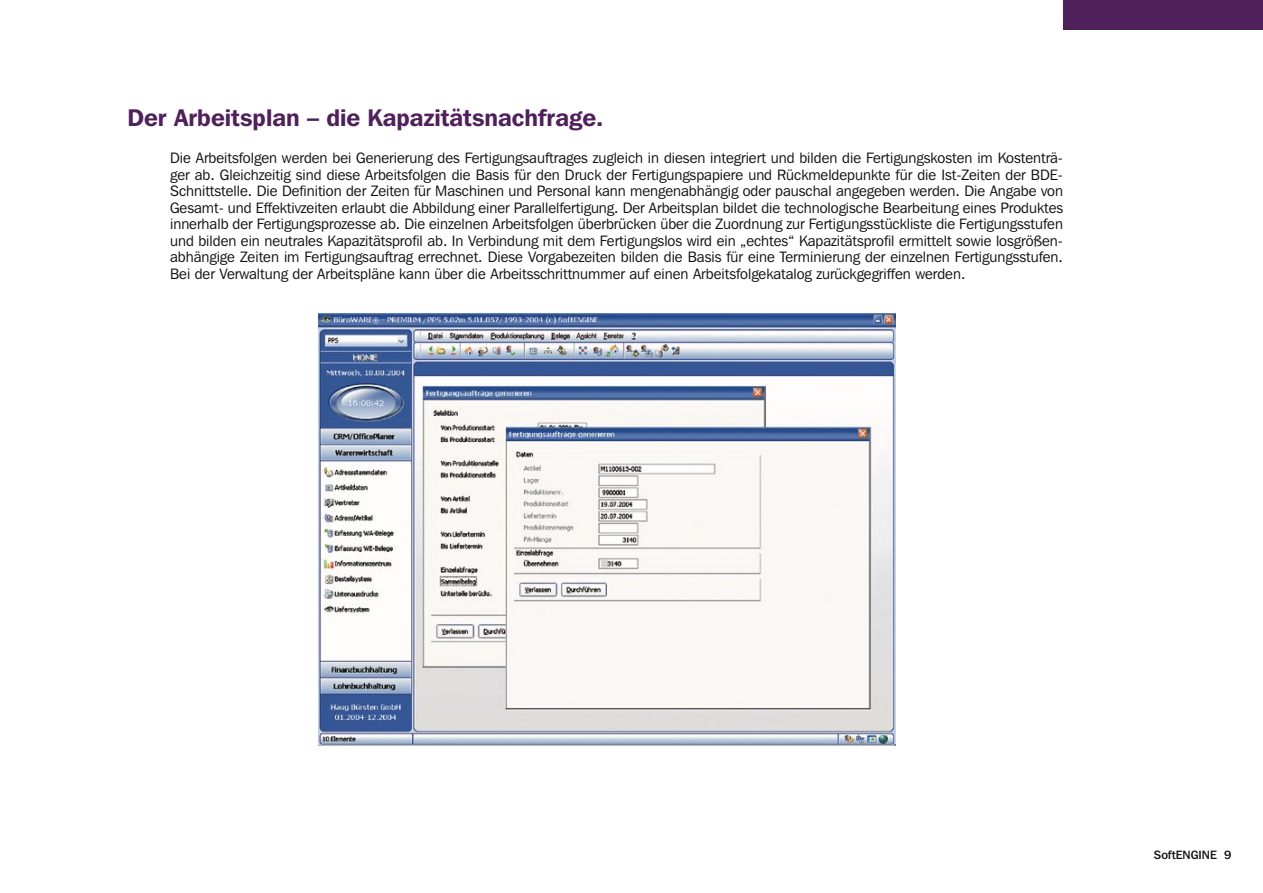
<style>
.page{position:relative;width:1263px;height:893px;background:#fff}
.page>*{position:absolute;margin:0;border:0;box-sizing:border-box;transform-origin:0 0}
.t1{font:600 24px "Franklin Gothic IT Cby BT";color:#4f215b}
.t2{font:15px/16.5px "Franklin Gothic IT Cby BT";color:#100f0e;text-align:justify}
.t3{font:500 12px "Franklin Gothic IT Cby BT";color:#100f0e}
</style>
<div class="page">
<img style="left:319px;top:313px;width:576px;height:432px">
<div style="left:1063px;top:0;width:200px;height:30px;background:#4f215b"></div>
<h1 class="t1" style="left:128px;top:102px;width:477px">Der Arbeitsplan – die Kapazitätsnachfrage.</h1>
<p class="t2" style="left:170px;top:150px;width:894px">Die Arbeitsfolgen werden bei Generierung des Fertigungsauftrages zugleich in diesen integriert und bilden die Fertigungskosten im Kostenträ&shy;ger ab. Gleichzeitig sind diese Arbeitsfolgen die Basis für den Druck der Fertigungspapiere und Rückmeldepunkte für die Ist-Zeiten der BDE-Schnittstelle. Die Definition der Zeiten für Maschinen und Personal kann mengenabhängig oder pauschal angegeben werden. Die Angabe von Gesamt- und Effektivzeiten erlaubt die Abbildung einer Parallelfertigung. Der Arbeitsplan bildet die technologische Bearbeitung eines Produktes innerhalb der Fertigungsprozesse ab. Die einzelnen Arbeitsfolgen überbrücken über die Zuordnung zur Fertigungsstückliste die Fertigungsstufen und bilden ein neutrales Kapazitätsprofil ab. In Verbindung mit dem Fertigungslos wird ein „echtes“ Kapazitätsprofil ermittelt sowie losgrößen&shy;abhängige Zeiten im Fertigungsauftrag errechnet. Diese Vorgabezeiten bilden die Basis für eine Terminierung der einzelnen Fertigungsstufen.<br>Bei der Verwaltung der Arbeitspläne kann über die Arbeitsschrittnummer auf einen Arbeitsfolgekatalog zurückgegriffen werden.</p>
<p class="t3" style="left:1154px;top:848px;width:79px">SoftENGINE 9</p>
</div>
